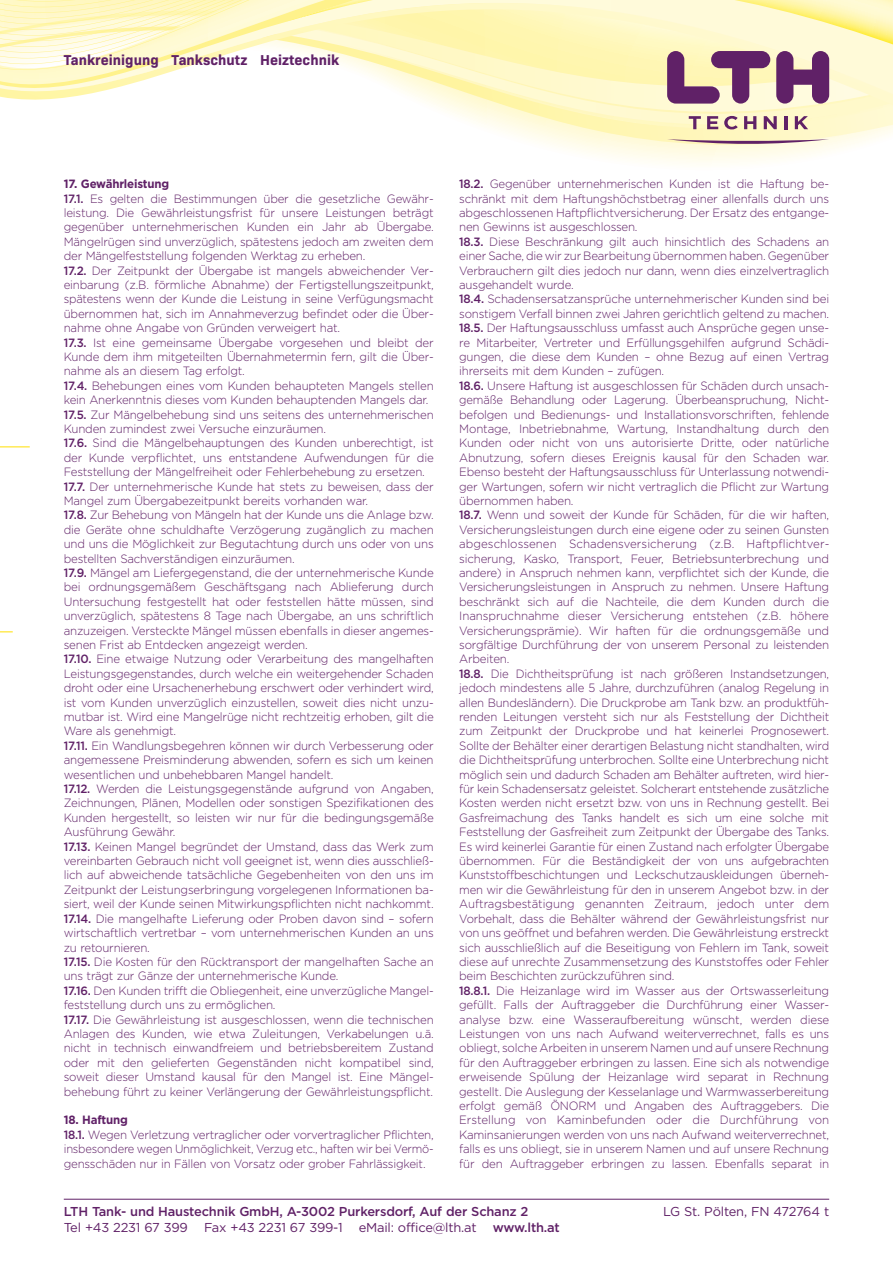
<style>
.page{position:relative;width:893px;height:1263px;background:#fff}
.page>*{position:absolute;margin:0;border:0;box-sizing:border-box;transform-origin:0 0}
.t1{font:700 14.55px "Bio Sans";letter-spacing:.005em;color:#602167}
.t2{font:500 12.9px/16.5px "Gotham";letter-spacing:-.015em;color:#602167}
.t3{font:12.9px "Gotham";letter-spacing:-.02em;color:#602167}
.t4{font:300 12px/14.4px "Gotham";letter-spacing:-.02em;color:#602167;scale:.96 1}
.s1{font-weight:700}
.s2{font-weight:500}
.s3{font-weight:400}
</style>
<div class="page">
<svg style="left:452px;top:112px;width:441px;height:52px"></svg>
<svg style="left:433px;top:104px;width:460px;height:8px;background:#fff9ce"></svg>
<svg style="left:667px;top:139px;width:162px;height:5px"></svg>
<svg style="left:689px;top:116px;width:12px;height:13px"></svg>
<svg style="left:707px;top:116px;width:11px;height:13px"></svg>
<svg style="left:724px;top:116px;width:14px;height:13px"></svg>
<svg style="left:744px;top:116px;width:12px;height:13px"></svg>
<svg style="left:764px;top:116px;width:13px;height:13px"></svg>
<svg style="left:784px;top:116px;width:3px;height:13px"></svg>
<svg style="left:795px;top:116px;width:13px;height:13px"></svg>
<svg style="left:0;top:0;width:893px;height:104px"></svg>
<hr style="left:0;top:447px;width:30px;height:1px;background:#ffe000">
<svg style="left:0;top:632px;width:13px;height:1px"></svg>
<hr style="left:64px;top:1199px;width:765px;height:1px;background:#602167">
<p class="t1" style="left:64px;top:49px;width:277px">Tankreinigung Tankschutz Heiztechnik</p>
<p class="t4" style="left:64px;top:176px;width:387px"><span class="s1">17. Gewährleistung<br></span><span class="s2">17.1.</span> Es gelten die Bestimmungen über die gesetzliche Gewähr&shy;leistung. Die Gewährleistungsfrist für unsere Leistungen beträgt gegenüber unternehmerischen Kunden ein Jahr ab Übergabe.<br>Mängelrügen sind unverzüglich, spätestens jedoch am zweiten dem der Mängelfeststellung folgenden Werktag zu erheben.<br><span class="s2">17.2.</span> Der Zeitpunkt der Übergabe ist mangels abweichender Ver&shy;einbarung (z.B. förmliche Abnahme) der Fertigstellungszeitpunkt, spätestens wenn der Kunde die Leistung in seine Verfügungsmacht übernommen hat, sich im Annahmeverzug befindet oder die Über&shy;nahme ohne Angabe von Gründen verweigert hat.<br><span class="s2">17.3.</span> Ist eine gemeinsame Übergabe vorgesehen und bleibt der Kunde dem ihm mitgeteilten Übernahmetermin fern, gilt die Über&shy;nahme als an diesem Tag erfolgt.<br><span class="s2">17.4.</span> Behebungen eines vom Kunden behaupteten Mangels stellen kein Anerkenntnis dieses vom Kunden behauptenden Mangels dar.<br><span class="s2">17.5.</span> Zur Mängelbehebung sind uns seitens des unternehmerischen Kunden zumindest zwei Versuche einzuräumen.<br><span class="s2">17.6.</span> Sind die Mängelbehauptungen des Kunden unberechtigt, ist der Kunde verpflichtet, uns entstandene Aufwendungen für die Feststellung der Mängelfreiheit oder Fehlerbehebung zu ersetzen.<br><span class="s2">17.7.</span> Der unternehmerische Kunde hat stets zu beweisen, dass der Mangel zum Übergabezeitpunkt bereits vorhanden war.<br><span class="s2">17.8.</span> Zur Behebung von Mängeln hat der Kunde uns die Anlage bzw. die Geräte ohne schuldhafte Verzögerung zugänglich zu machen und uns die Möglichkeit zur Begutachtung durch uns oder von uns bestellten Sachverständigen einzuräumen.<br><span class="s2">17.9.</span> Mängel am Liefergegenstand, die der unternehmerische Kunde bei ordnungsgemäßem Geschäftsgang nach Ablieferung durch Untersuchung festgestellt hat oder feststellen hätte müssen, sind unverzüglich, spätestens 8 Tage nach Übergabe, an uns schriftlich anzuzeigen. Versteckte Mängel müssen ebenfalls in dieser angemes&shy;senen Frist ab Entdecken angezeigt werden.<br><span class="s2">17.10.</span> Eine etwaige Nutzung oder Verarbeitung des mangelhaften Leistungsgegenstandes, durch welche ein weitergehender Schaden droht oder eine Ursachenerhebung erschwert oder verhindert wird, ist vom Kunden unverzüglich einzustellen, soweit dies nicht unzu&shy;mutbar ist. Wird eine Mangelrüge nicht rechtzeitig erhoben, gilt die Ware als genehmigt.<br><span class="s2">17.11.</span> Ein Wandlungsbegehren können wir durch Verbesserung oder angemessene Preisminderung abwenden, sofern es sich um keinen wesentlichen und unbehebbaren Mangel handelt.<br><span class="s2">17.12.</span> Werden die Leistungsgegenstände aufgrund von Angaben, Zeichnungen, Plänen, Modellen oder sonstigen Spezifikationen des Kunden hergestellt, so leisten wir nur für die bedingungsgemäße Ausführung Gewähr.<br><span class="s2">17.13.</span> Keinen Mangel begründet der Umstand, dass das Werk zum vereinbarten Gebrauch nicht voll geeignet ist, wenn dies ausschließ&shy;lich auf abweichende tatsächliche Gegebenheiten von den uns im Zeitpunkt der Leistungserbringung vorgelegenen Informationen ba&shy;siert, weil der Kunde seinen Mitwirkungspflichten nicht nachkommt.<br><span class="s2">17.14.</span> Die mangelhafte Lieferung oder Proben davon sind – sofern wirtschaftlich vertretbar – vom unternehmerischen Kunden an uns zu retournieren.<br><span class="s2">17.15.</span> Die Kosten für den Rücktransport der mangelhaften Sache an uns trägt zur Gänze der unternehmerische Kunde.<br><span class="s2">17.16.</span> Den Kunden trifft die Obliegenheit, eine unverzügliche Mangel&shy;feststellung durch uns zu ermöglichen.<br><span class="s2">17.17.</span> Die Gewährleistung ist ausgeschlossen, wenn die technischen Anlagen des Kunden, wie etwa Zuleitungen, Verkabelungen u.ä. nicht in technisch einwandfreiem und betriebsbereitem Zustand oder mit den gelieferten Gegenständen nicht kompatibel sind, soweit dieser Umstand kausal für den Mangel ist. Eine Mängel&shy;behebung führt zu keiner Verlängerung der Gewährleistungspflicht.</p>
<p class="t4" style="left:64px;top:1112px;width:387px"><span class="s1">18. Haftung<br></span><span class="s2">18.1.</span> Wegen Verletzung vertraglicher oder vorvertraglicher Pflichten, insbesondere wegen Unmöglichkeit, Verzug etc., haften wir bei Vermö&shy;gensschäden nur in Fällen von Vorsatz oder grober Fahrlässigkeit.</p>
<p class="t4" style="left:459px;top:176px;width:387px"><span class="s2">18.2.</span> Gegenüber unternehmerischen Kunden ist die Haftung be&shy;schränkt mit dem Haftungshöchstbetrag einer allenfalls durch uns abgeschlossenen Haftpflichtversicherung. Der Ersatz des entgange&shy;nen Gewinns ist ausgeschlossen.<br><span class="s2">18.3.</span> Diese Beschränkung gilt auch hinsichtlich des Schadens an einer Sache, die wir zur Bearbeitung übernommen haben. Gegenüber Verbrauchern gilt dies jedoch nur dann, wenn dies einzelvertraglich ausgehandelt wurde.<br><span class="s2">18.4.</span> Schadensersatzansprüche unternehmerischer Kunden sind bei sonstigem Verfall binnen zwei Jahren gerichtlich geltend zu machen.<br><span class="s2">18.5.</span> Der Haftungsausschluss umfasst auch Ansprüche gegen unse&shy;re Mitarbeiter, Vertreter und Erfüllungsgehilfen aufgrund Schädi&shy;gungen, die diese dem Kunden – ohne Bezug auf einen Vertrag ihrerseits mit dem Kunden – zufügen.<br><span class="s2">18.6.</span> Unsere Haftung ist ausgeschlossen für Schäden durch unsach&shy;gemäße Behandlung oder Lagerung. Überbeanspruchung, Nicht&shy;befolgen und Bedienungs- und Installationsvorschriften, fehlende Montage, Inbetriebnahme, Wartung, Instandhaltung durch den Kunden oder nicht von uns autorisierte Dritte, oder natürliche Abnutzung, sofern dieses Ereignis kausal für den Schaden war.<br>Ebenso besteht der Haftungsausschluss für Unterlassung notwendi&shy;ger Wartungen, sofern wir nicht vertraglich die Pflicht zur Wartung übernommen haben.<br><span class="s2">18.7.</span> Wenn und soweit der Kunde für Schäden, für die wir haften, Versicherungsleistungen durch eine eigene oder zu seinen Gunsten abgeschlossenen Schadensversicherung (z.B. Haftpflichtver&shy;sicherung, Kasko, Transport, Feuer, Betriebsunterbrechung und andere) in Anspruch nehmen kann, verpflichtet sich der Kunde, die Versicherungsleistungen in Anspruch zu nehmen. Unsere Haftung beschränkt sich auf die Nachteile, die dem Kunden durch die Inanspruchnahme dieser Versicherung entstehen (z.B. höhere Versicherungsprämie). Wir haften für die ordnungsgemäße und sorgfältige Durchführung der von unserem Personal zu leistenden Arbeiten.<br><span class="s2">18.8.</span> Die Dichtheitsprüfung ist nach größeren Instandsetzungen, jedoch mindestens alle 5 Jahre, durchzuführen (analog Regelung in allen Bundesländern). Die Druckprobe am Tank bzw. an produktfüh&shy;renden Leitungen versteht sich nur als Feststellung der Dichtheit zum Zeitpunkt der Druckprobe und hat keinerlei Prognosewert.<br>Sollte der Behälter einer derartigen Belastung nicht standhalten, wird die Dichtheitsprüfung unterbrochen. Sollte eine Unterbrechung nicht möglich sein und dadurch Schaden am Behälter auftreten, wird hier&shy;für kein Schadensersatz geleistet. Solcherart entstehende zusätzliche Kosten werden nicht ersetzt bzw. von uns in Rechnung gestellt. Bei Gasfreimachung des Tanks handelt es sich um eine solche mit Feststellung der Gasfreiheit zum Zeitpunkt der Übergabe des Tanks.<br>Es wird keinerlei Garantie für einen Zustand nach erfolgter Übergabe übernommen. Für die Beständigkeit der von uns aufgebrachten Kunststoffbeschichtungen und Leckschutzauskleidungen überneh&shy;men wir die Gewährleistung für den in unserem Angebot bzw. in der Auftragsbestätigung genannten Zeitraum, jedoch unter dem Vorbehalt, dass die Behälter während der Gewährleistungsfrist nur von uns geöffnet und befahren werden. Die Gewährleistung erstreckt sich ausschließlich auf die Beseitigung von Fehlern im Tank, soweit diese auf unrechte Zusammensetzung des Kunststoffes oder Fehler beim Beschichten zurückzuführen sind.<br><span class="s2">18.8.1.</span> Die Heizanlage wird im Wasser aus der Ortswasserleitung gefüllt. Falls der Auftraggeber die Durchführung einer Wasser&shy;analyse bzw. eine Wasseraufbereitung wünscht, werden diese Leistungen von uns nach Aufwand weiterverrechnet, falls es uns obliegt, solche Arbeiten in unserem Namen und auf unsere Rechnung für den Auftraggeber erbringen zu lassen. Eine sich als notwendige erweisende Spülung der Heizanlage wird separat in Rechnung gestellt. Die Auslegung der Kesselanlage und Warmwasserbereitung erfolgt gemäß ÖNORM und Angaben des Auftraggebers. Die Erstellung von Kaminbefunden oder die Durchführung von Kaminsanierungen werden von uns nach Aufwand weiterverrechnet, falls es uns obliegt, sie in unserem Namen und auf unsere Rechnung für den Auftraggeber erbringen zu lassen. Ebenfalls separat in</p>
<p class="t2" style="left:64px;top:1203px;width:497px">LTH Tank- und Haustechnik GmbH, A-3002 Purkersdorf, Auf der Schanz 2<br><span class="s3">Tel +43 2231 67 399 Fax +43 2231 67 399-1 eMail: office@lth.at</span> www.lth.at</p>
<p class="t3" style="left:663px;top:1203px;width:168px">LG St. Pölten, FN 472764 t</p>
</div>
